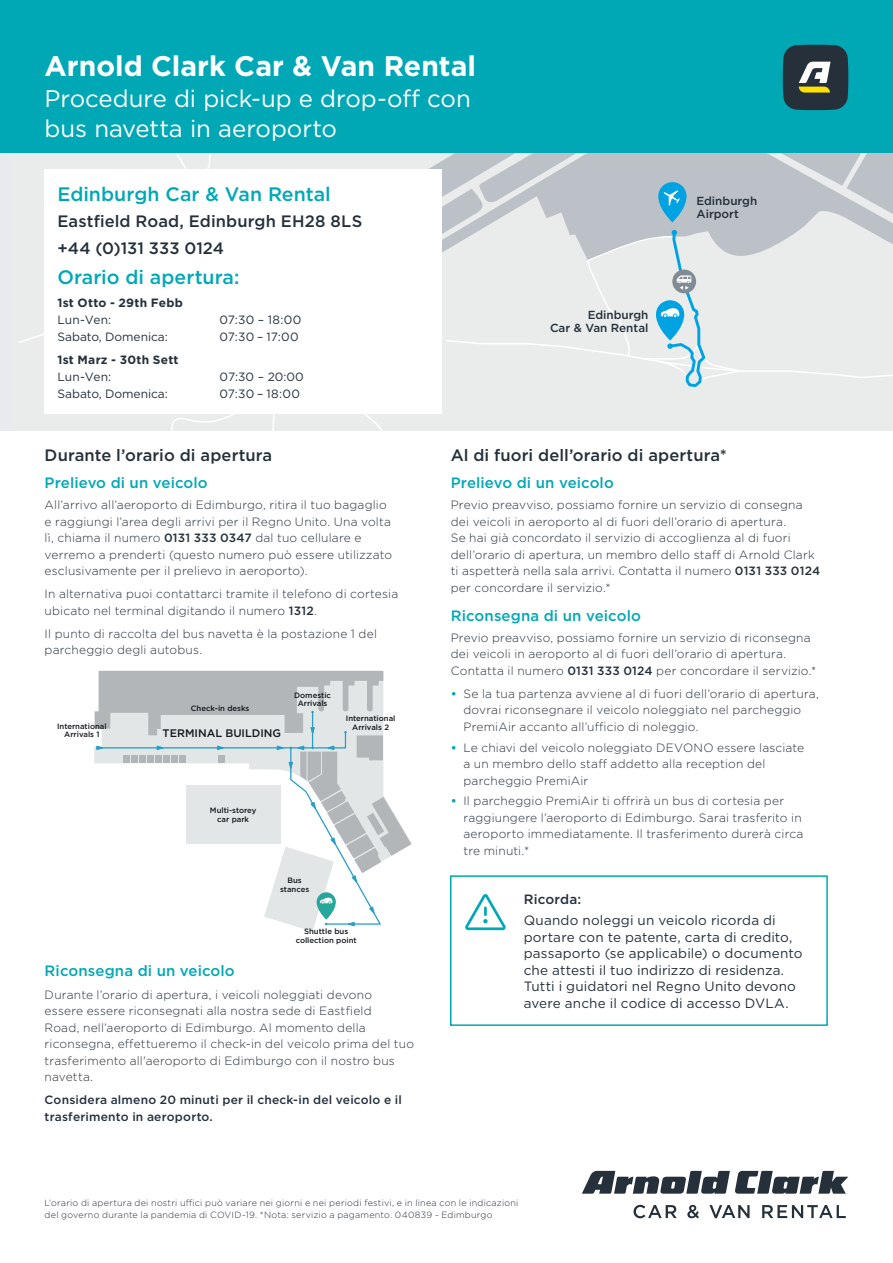
<style>
.page{position:relative;width:893px;height:1263px;background:#fff}
.page>*{position:absolute;margin:0;border:0;box-sizing:border-box;transform-origin:0 0}
.t1{font:700 28.35px "Gotham";color:#fff}
.t2{font:24px/30px "Gotham";letter-spacing:-.005em;color:#fff}
.t3{font:500 19.5px "Gotham";color:#00a8b5}
.t4{font:500 16.5px/26.2px "Gotham";letter-spacing:.005em;color:#25303b}
.t5{font:500 15px "Gotham";letter-spacing:.005em;color:#00a8b5}
.t6{font:13.5px/16.5px "Gotham";letter-spacing:.01em;color:#25303b}
.t7{font:500 13.5px "Gotham";letter-spacing:.01em;color:#25303b}
.t8{font:300 12px/16.5px "Gotham";letter-spacing:.015em;color:#25303b}
.t9{font:12px "Gotham";color:#25303b}
.t10{font:500 12px/16.5px "Gotham";letter-spacing:.015em;color:#25303b}
.t11{font:700 12px "Gotham";letter-spacing:.025em;color:#25303b}
.t12{font:500 11.7px/13.2px "Gotham";color:#25303b}
.t13{font:500 10.95px "Gotham";color:#14181e}
.t14{font:300 9px/12px "Gotham";letter-spacing:.025em;color:#25303b}
.t15{font:500 7.8px/8.6px "Gotham";color:#14181e;text-align:center}
.s1{font-weight:500}
.s2{font-weight:700;color:#00a8b5}
</style>
<div class="page">
<svg style="left:633px;top:1205px;width:44px;height:13px"></svg>
<svg style="left:687px;top:1205px;width:12px;height:13px"></svg>
<svg style="left:709px;top:1205px;width:41px;height:13px"></svg>
<svg style="left:762px;top:1205px;width:84px;height:13px"></svg>
<svg style="left:582px;top:1171px;width:266px;height:23px"></svg>
<div style="left:0;top:0;width:893px;height:153px;background:#00a8b5"></div>
<svg style="left:783px;top:45px;width:65px;height:65px;background:#405050"></svg>
<div style="left:11px;top:153px;width:882px;height:277px;background:#eaecec"></div>
<svg style="left:18px;top:323px;width:27px;height:21px"></svg>
<svg style="left:171px;top:153px;width:722px;height:277px"></svg>
<div style="left:45px;top:169px;width:397px;height:245px;background:#fff"></div>
<svg style="left:95px;top:671px;width:316px;height:260px"></svg>
<div style="left:450px;top:875px;width:378px;height:151px;border:2px solid #00a8b5"></div>
<svg style="left:465px;top:894px;width:41px;height:36px"></svg>
<h1 class="t1" style="left:45px;top:47px;width:433px">Arnold Clark Car &amp; Van Rental</h1>
<h2 class="t2" style="left:45px;top:83px;width:428px">Procedure di pick-up e drop-off con bus navetta in aeroporto</h2>
<h3 class="t3" style="left:57px;top:182px;width:275px">Edinburgh Car &amp; Van Rental</h3>
<h3 class="t4" style="left:57px;top:208px;width:306px">Eastfield Road, Edinburgh EH28 8LS +44 (0)131 333 0124</h3>
<h3 class="t3" style="left:57px;top:264px;width:184px">Orario di apertura:</h3>
<p class="t11" style="left:57px;top:295px;width:127px">1st Otto - 29th Febb</p>
<p class="t9" style="left:57px;top:312px;width:55px">Lun-Ven:</p>
<p class="t9" style="left:219px;top:312px;width:83px">07:30 – 18:00</p>
<p class="t9" style="left:57px;top:329px;width:112px">Sabato, Domenica:</p>
<p class="t9" style="left:219px;top:329px;width:81px">07:30 – 17:00</p>
<p class="t11" style="left:57px;top:352px;width:123px">1st Marz - 30th Sett</p>
<p class="t9" style="left:57px;top:369px;width:55px">Lun-Ven:</p>
<p class="t9" style="left:219px;top:369px;width:86px">07:30 – 20:00</p>
<p class="t9" style="left:57px;top:386px;width:112px">Sabato, Domenica:</p>
<p class="t9" style="left:219px;top:386px;width:82px">07:30 – 18:00</p>
<p class="t12" style="left:550px;top:308px;width:100px;text-align:right">Edinburgh<br>Car &amp; Van Rental</p>
<p class="t12" style="left:696px;top:194px;width:62px">Edinburgh<br>Airport</p>
<h3 class="t4" style="left:45px;top:441px;width:229px">Durante l’orario di apertura</h3>
<p class="t5" style="left:45px;top:473px;width:165px">Prelievo di un veicolo</p>
<p class="t8" style="left:45px;top:496px;width:349px">All’arrivo all’aeroporto di Edimburgo, ritira il tuo bagaglio e raggiungi l’area degli arrivi per il Regno Unito. Una volta lì, chiama il numero <span class="s1">0131 333 0347</span> dal tuo cellulare e verremo a prenderti (questo numero può essere utilizzato esclusivamente per il prelievo in aeroporto).</p>
<p class="t8" style="left:45px;top:585px;width:355px">In alternativa puoi contattarci tramite il telefono di cortesia ubicato nel terminal digitando il numero <span class="s1">1312</span>.</p>
<p class="t8" style="left:45px;top:625px;width:334px">Il punto di raccolta del bus navetta è la postazione 1 del parcheggio degli autobus.</p>
<p class="t15" style="left:57px;top:722px;width:51px">International<br>Arrivals 1</p>
<p class="t15" style="left:191px;top:704px;width:60px">Check-in desks</p>
<p class="t13" style="left:163px;top:726px;width:120px">TERMINAL BUILDING</p>
<p class="t15" style="left:294px;top:690px;width:38px">Domestic<br>Arrivals</p>
<p class="t15" style="left:346px;top:714px;width:51px">International<br>Arrivals 2</p>
<p class="t15" style="left:210px;top:806px;width:48px">Multi-storey car park</p>
<p class="t15" style="left:280px;top:876px;width:31px">Bus stances</p>
<p class="t15" style="left:296px;top:927px;width:62px">Shuttle bus collection point</p>
<p class="t5" style="left:45px;top:960px;width:192px">Riconsegna di un veicolo</p>
<p class="t8" style="left:45px;top:986px;width:371px">Durante l’orario di apertura, i veicoli noleggiati devono<br>essere essere riconsegnati alla nostra sede di Eastfield<br>Road, nell’aeroporto di Edimburgo. Al momento della riconsegna, effettueremo il check-in del veicolo prima del tuo trasferimento all'aeroporto di Edimburgo con il nostro bus navetta.</p>
<p class="t10" style="left:45px;top:1091px;width:359px">Considera almeno 20 minuti per il check-in del veicolo e il trasferimento in aeroporto.</p>
<h3 class="t4" style="left:451px;top:441px;width:278px">Al di fuori dell’orario di apertura*</h3>
<p class="t5" style="left:451px;top:473px;width:165px">Prelievo di un veicolo</p>
<p class="t8" style="left:451px;top:496px;width:371px">Previo preavviso, possiamo fornire un servizio di consegna dei veicoli in aeroporto al di fuori dell’orario di apertura.<br>Se hai già concordato il servizio di accoglienza al di fuori dell’orario di apertura, un membro dello staff di Arnold Clark ti aspetterà nella sala arrivi. Contatta il numero <span class="s1">0131 333 0124 </span>per concordare il servizio.*</p>
<p class="t5" style="left:451px;top:606px;width:192px">Riconsegna di un veicolo</p>
<p class="t8" style="left:451px;top:629px;width:367px">Previo preavviso, possiamo fornire un servizio di riconsegna dei veicoli in aeroporto al di fuori dell’orario di apertura.<br>Contatta il numero <span class="s1">0131 333 0124</span> per concordare il servizio.*</p>
<p class="t8" style="left:463px;top:685px;width:357px;text-indent:-13px"><span class="s2">•</span> Se la tua partenza avviene al di fuori dell’orario di apertura, dovrai riconsegnare il veicolo noleggiato nel parcheggio<br>PremiAir accanto all’ufficio di noleggio.</p>
<p class="t8" style="left:463px;top:739px;width:342px;text-indent:-13px"><span class="s2">•</span> Le chiavi del veicolo noleggiato DEVONO essere lasciate a un membro dello staff addetto alla reception del parcheggio PremiAir</p>
<p class="t8" style="left:463px;top:792px;width:341px;text-indent:-13px"><span class="s2">•</span> Il parcheggio PremiAir ti offrirà un bus di cortesia per raggiungere l’aeroporto di Edimburgo. Sarai trasferito in aeroporto immediatamente. Il trasferimento durerà circa tre minuti.*</p>
<p class="t7" style="left:524px;top:891px;width:59px">Ricorda:</p>
<p class="t6" style="left:524px;top:912px;width:280px">Quando noleggi un veicolo ricorda di portare con te patente, carta di credito, passaporto (se applicabile) o documento che attesti il tuo indirizzo di residenza.<br>Tutti i guidatori nel Regno Unito devono avere anche il codice di accesso DVLA.</p>
<p class="t14" style="left:45px;top:1197px;width:475px">L’orario di apertura dei nostri uffici può variare nei giorni e nei periodi festivi, e in linea con le indicazioni del governo durante la pandemia di COVID-19. *Nota: servizio a pagamento. 040839 - Edimburgo</p>
</div>
